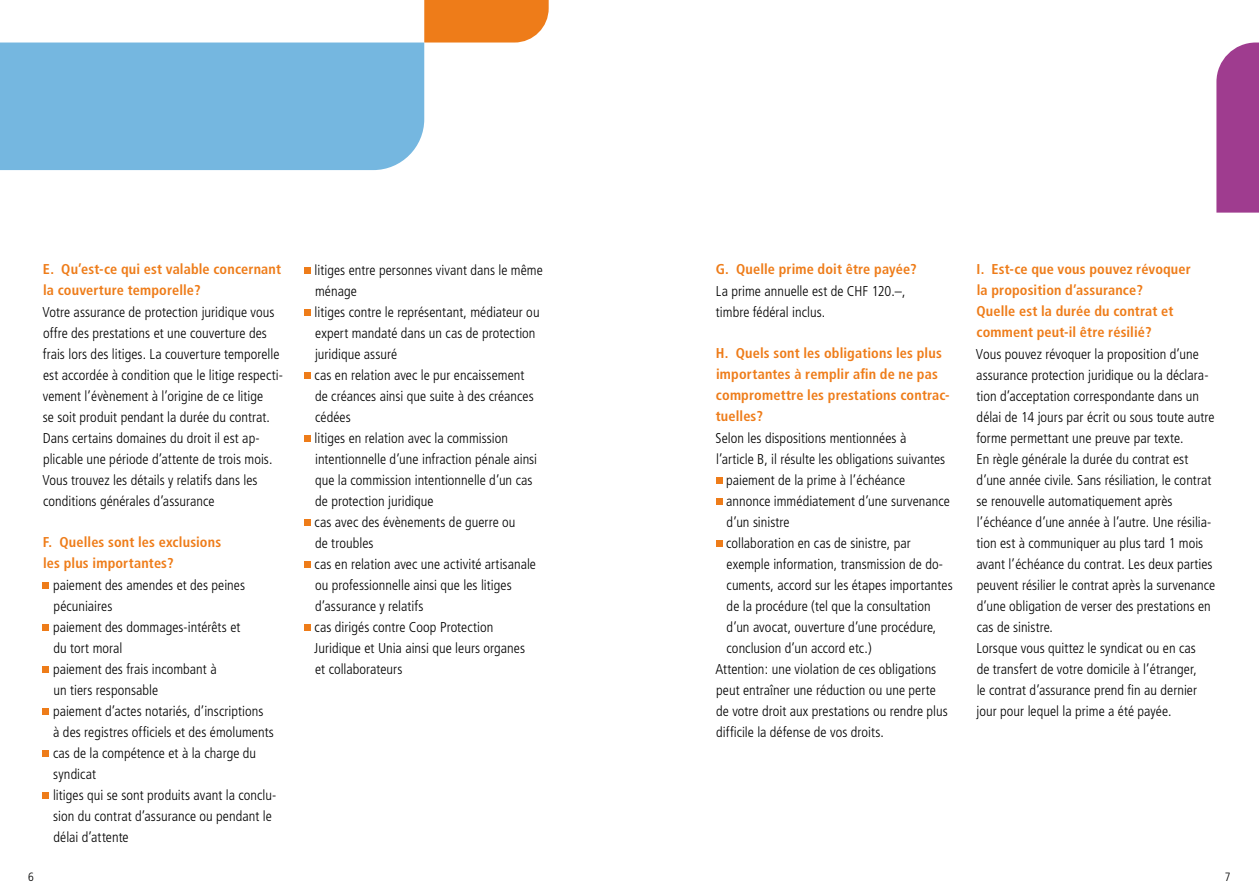
<style>
.page{position:relative;width:1259px;height:893px;background:#fff}
.page>*{position:absolute;margin:0;border:0;box-sizing:border-box;transform-origin:0 0}
.t1{font:300 condensed 14.25px/21px "Frutiger";letter-spacing:.005em;color:#000001}
.t2{font:700 condensed 14.25px/21px "Frutiger";letter-spacing:.01em;color:#ee7c19}
.t3{font:300 condensed 12px "Frutiger LT Std";color:#000001}
</style>
<div class="page">
<svg style="left:424px;top:0;width:125px;height:43px;background:#ef8427"></svg>
<svg style="left:1216px;top:43px;width:43px;height:170px;background:#a44695"></svg>
<div style="left:0;top:43px;width:424px;height:127px;background:#75b7e0"></div>
<div style="left:43px;top:582px;width:6px;height:7px;background:#ee7c19"></div>
<div style="left:43px;top:624px;width:6px;height:7px;background:#ee7c19"></div>
<div style="left:43px;top:666px;width:6px;height:7px;background:#ee7c19"></div>
<div style="left:43px;top:708px;width:6px;height:7px;background:#ee7c19"></div>
<div style="left:43px;top:750px;width:6px;height:7px;background:#ee7c19"></div>
<div style="left:43px;top:792px;width:6px;height:7px;background:#ee7c19"></div>
<div style="left:304px;top:267px;width:7px;height:7px;background:#ee7c19"></div>
<div style="left:304px;top:309px;width:7px;height:7px;background:#ee7c19"></div>
<div style="left:304px;top:372px;width:7px;height:7px;background:#ee7c19"></div>
<div style="left:304px;top:435px;width:7px;height:7px;background:#ee7c19"></div>
<div style="left:304px;top:519px;width:7px;height:7px;background:#ee7c19"></div>
<div style="left:304px;top:561px;width:7px;height:7px;background:#ee7c19"></div>
<div style="left:304px;top:624px;width:7px;height:7px;background:#ee7c19"></div>
<div style="left:715px;top:477px;width:7px;height:7px;background:#ee7c19"></div>
<div style="left:715px;top:498px;width:7px;height:7px;background:#ee7c19"></div>
<div style="left:715px;top:540px;width:7px;height:7px;background:#ee7c19"></div>
<p class="t2" style="left:43px;top:259px;width:240px">E. Qu’est-ce qui est valable concernant la couverture temporelle?</p>
<p class="t1" style="left:42px;top:302px;width:242px">Votre assurance de protection juridique vous offre des prestations et une couverture des frais lors des litiges. La couverture temporelle est accordée à condition que le litige respecti&shy;vement l’évènement à l’origine de ce litige<br>se soit produit pendant la durée du contrat.<br>Dans certains domaines du droit il est ap&shy;plicable une période d’attente de trois mois.<br>Vous trouvez les détails y relatifs dans les conditions générales d’assurance</p>
<p class="t2" style="left:43px;top:532px;width:180px">F. Quelles sont les exclusions les plus importantes?</p>
<p class="t1" style="left:53px;top:575px;width:225px">paiement des amendes et des peines pécuniaires<br>paiement des dommages-intérêts et<br>du tort moral<br>paiement des frais incombant à<br>un tiers responsable<br>paiement d’actes notariés, d’inscriptions<br>à des registres officiels et des émoluments cas de la compétence et à la charge du syndicat<br>litiges qui se sont produits avant la conclu&shy;sion du contrat d’assurance ou pendant le délai d’attente</p>
<p class="t1" style="left:314px;top:260px;width:230px">litiges entre personnes vivant dans le même ménage<br>litiges contre le représentant, médiateur ou expert mandaté dans un cas de protection juridique assuré<br>cas en relation avec le pur encaissement<br>de créances ainsi que suite à des créances cédées<br>litiges en relation avec la commission intentionnelle d’une infraction pénale ainsi que la commission intentionnelle d’un cas de protection juridique<br>cas avec des évènements de guerre ou<br>de troubles<br>cas en relation avec une activité artisanale ou professionnelle ainsi que les litiges d’assurance y relatifs<br>cas dirigés contre Coop Protection<br>Juridique et Unia ainsi que leurs organes<br>et collaborateurs</p>
<p class="t2" style="left:716px;top:259px;width:203px">G. Quelle prime doit être payée?</p>
<p class="t1" style="left:716px;top:281px;width:191px">La prime annuelle est de CHF 120.–, timbre fédéral inclus.</p>
<p class="t2" style="left:716px;top:343px;width:235px">H. Quels sont les obligations les plus importantes à remplir afin de ne pas compromettre les prestations contrac&shy;tuelles?</p>
<p class="t1" style="left:715px;top:428px;width:192px">Selon les dispositions mentionnées à</p>
<p class="t1" style="left:716px;top:449px;width:231px">l’article B, il résulte les obligations suivantes</p>
<p class="t1" style="left:726px;top:470px;width:181px">paiement de la prime à l’échéance</p>
<p class="t1" style="left:726px;top:491px;width:225px">annonce immédiatement d’une survenance</p>
<p class="t1" style="left:726px;top:512px;width:64px">d’un sinistre</p>
<p class="t1" style="left:726px;top:533px;width:186px">collaboration en cas de sinistre, par</p>
<p class="t1" style="left:726px;top:554px;width:218px">exemple information, transmission de do-</p>
<p class="t1" style="left:726px;top:575px;width:227px">cuments, accord sur les étapes importantes</p>
<p class="t1" style="left:726px;top:596px;width:206px">de la procédure (tel que la consultation</p>
<p class="t1" style="left:726px;top:617px;width:211px">d’un avocat, ouverture d’une procédure,</p>
<p class="t1" style="left:726px;top:638px;width:147px">conclusion d’un accord etc.)</p>
<p class="t1" style="left:715px;top:659px;width:222px">Attention: une violation de ces obligations</p>
<p class="t1" style="left:716px;top:680px;width:221px">peut entraîner une réduction ou une perte</p>
<p class="t1" style="left:716px;top:701px;width:233px">de votre droit aux prestations ou rendre plus</p>
<p class="t1" style="left:716px;top:722px;width:169px">difficile la défense de vos droits.</p>
<p class="t2" style="left:976px;top:259px;width:216px">I. Est-ce que vous pouvez révoquer la proposition d’assurance?<br>Quelle est la durée du contrat et comment peut-il être résilié?</p>
<p class="t1" style="left:976px;top:344px;width:241px">Vous pouvez révoquer la proposition d’une assurance protection juridique ou la déclara&shy;tion d’acceptation correspondante dans un délai de 14 jours par écrit ou sous toute autre forme permettant une preuve par texte.<br>En règle générale la durée du contrat est d’une année civile. Sans résiliation, le contrat se renouvelle automatiquement après l’échéance d’une année à l’autre. Une résilia&shy;tion est à communiquer au plus tard 1 mois avant l’échéance du contrat. Les deux parties peuvent résilier le contrat après la survenance d’une obligation de verser des prestations en cas de sinistre.<br>Lorsque vous quittez le syndicat ou en cas<br>de transfert de votre domicile à l’étranger,<br>le contrat d’assurance prend fin au dernier jour pour lequel la prime a été payée.</p>
<p class="t3" style="left:28px;top:870px;width:7px">6</p>
<p class="t3" style="left:1225px;top:870px;width:7px">7</p>
</div>
